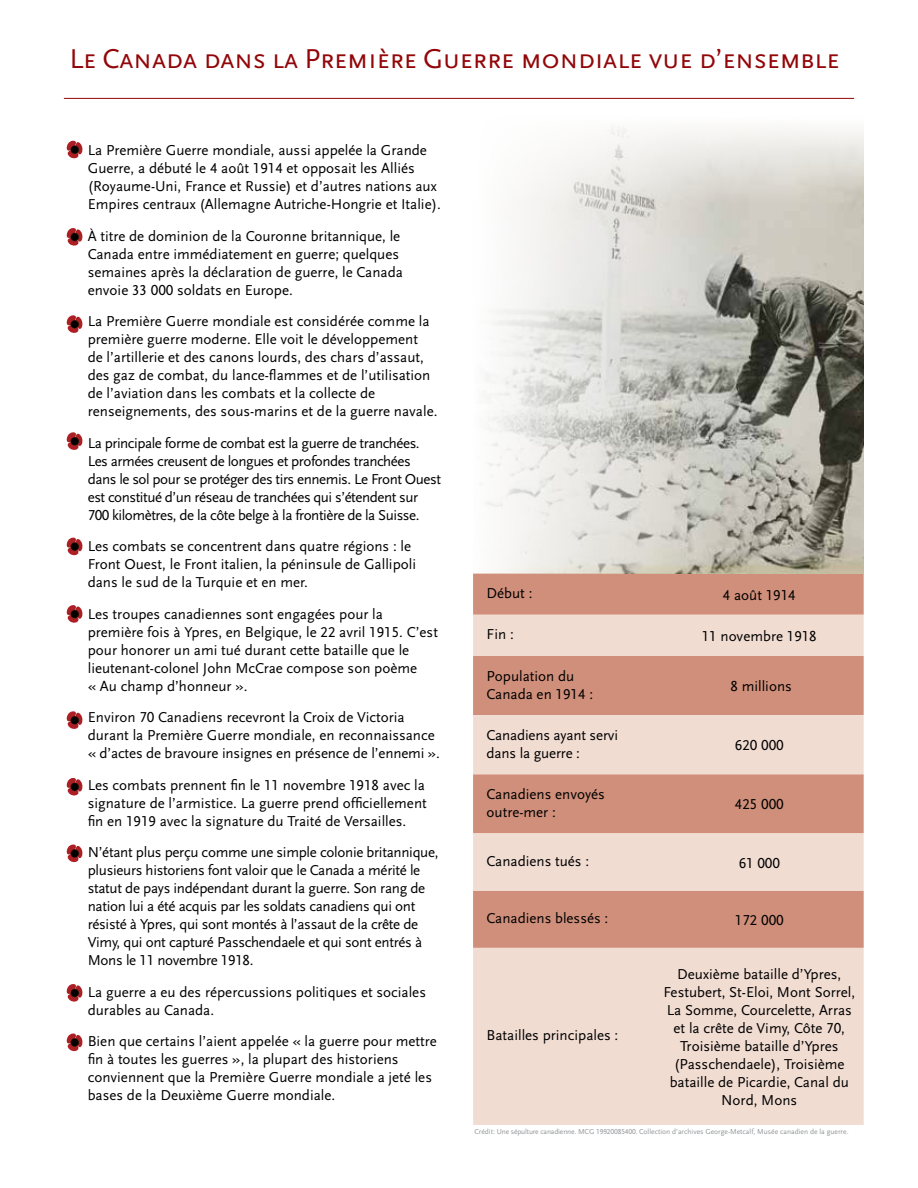
<style>
.page{position:relative;width:918px;height:1188px;background:#fff}
.page>*{position:absolute;margin:0;border:0;box-sizing:border-box;transform-origin:0 0}
.t1{font:28.5px "Scala Sans Regular SC";letter-spacing:-.02em;color:#920609}
.t2{font:15px/18px "Scala Sans LF";color:#000}
.t3{font:15px/18px "Scala Sans LF";letter-spacing:-.02em;color:#000}
.t4{font:15px/18px "Scala Sans LF";letter-spacing:-.03em;color:#000}
.t5{font:7.5px "Scala Sans LF";color:#939598}
</style>
<div class="page">
<div style="left:473px;top:574px;width:391px;height:41px;background:#d08f7a"></div>
<svg style="left:473px;top:615px;width:391px;height:510px;background:#e5c1b4"></svg>
<hr style="left:64px;top:98px;width:790px;height:1px;background:#920609">
<svg style="left:66px;top:1033px;width:17px;height:19px"></svg>
<svg style="left:66px;top:984px;width:17px;height:18px"></svg>
<svg style="left:66px;top:844px;width:17px;height:19px"></svg>
<svg style="left:66px;top:778px;width:17px;height:18px"></svg>
<svg style="left:66px;top:711px;width:17px;height:18px"></svg>
<svg style="left:66px;top:605px;width:17px;height:18px"></svg>
<svg style="left:66px;top:537px;width:17px;height:19px"></svg>
<svg style="left:66px;top:432px;width:17px;height:18px"></svg>
<svg style="left:66px;top:315px;width:17px;height:18px"></svg>
<svg style="left:66px;top:228px;width:17px;height:18px"></svg>
<svg style="left:66px;top:140px;width:17px;height:19px"></svg>
<img style="left:473px;top:126px;width:391px;height:448px">
<h1 class="t1" style="left:69px;top:43px;width:772px">Le Canada dans la Première Guerre mondiale vue d’ensemble</h1>
<p class="t2" style="left:88px;top:142px;width:355px;text-indent:-14px">• La Première Guerre mondiale, aussi appelée la Grande Guerre, a débuté le 4 août 1914 et opposait les Alliés (Royaume-Uni, France et Russie) et d’autres nations aux Empires centraux (Allemagne Autriche-Hongrie et Italie).</p>
<p class="t2" style="left:88px;top:227px;width:317px;text-indent:-14px">• À titre de dominion de la Couronne britannique, le Canada entre immédiatement en guerre; quelques semaines après la déclaration de guerre, le Canada envoie 33 000 soldats en Europe.</p>
<p class="t2" style="left:88px;top:313px;width:351px;text-indent:-14px">• La Première Guerre mondiale est considérée comme la première guerre moderne. Elle voit le développement<br>de l’artillerie et des canons lourds, des chars d’assaut, des gaz de combat, du lance-flammes et de l’utilisation de l’aviation dans les combats et la collecte de renseignements, des sous-marins et de la guerre navale.</p>
<p class="t4" style="left:88px;top:434px;width:355px;text-indent:-14px">• La principale forme de combat est la guerre de tranchées.<br>Les armées creusent de longues et profondes tranchées dans le sol pour se protéger des tirs ennemis. Le Front Ouest est constitué d’un réseau de tranchées qui s’étendent sur 700 kilomètres, de la côte belge à la frontière de la Suisse.</p>
<p class="t2" style="left:88px;top:538px;width:330px;text-indent:-14px">• Les combats se concentrent dans quatre régions : le<br>Front Ouest, le Front italien, la péninsule de Gallipoli dans le sud de la Turquie et en mer.</p>
<p class="t2" style="left:88px;top:605px;width:352px;text-indent:-14px">• Les troupes canadiennes sont engagées pour la première fois à Ypres, en Belgique, le 22 avril 1915. C’est pour honorer un ami tué durant cette bataille que le lieutenant-colonel John McCrae compose son poème<br>« Au champ d’honneur ».</p>
<p class="t2" style="left:88px;top:709px;width:354px;text-indent:-14px">• Environ 70 Canadiens recevront la Croix de Victoria durant la Première Guerre mondiale, en reconnaissance « d’actes de bravoure insignes en présence de l’ennemi ».</p>
<p class="t2" style="left:88px;top:776px;width:341px;text-indent:-14px">• Les combats prennent fin le 11 novembre 1918 avec la signature de l’armistice. La guerre prend officiellement fin en 1919 avec la signature du Traité de Versailles.</p>
<p class="t3" style="left:88px;top:844px;width:352px;text-indent:-14px">• N’étant plus perçu comme une simple colonie britannique, plusieurs historiens font valoir que le Canada a mérité le statut de pays indépendant durant la guerre. Son rang de nation lui a été acquis par les soldats canadiens qui ont résisté à Ypres, qui sont montés à l’assaut de la crête de Vimy, qui ont capturé Passchendaele et qui sont entrés à Mons le 11 novembre 1918.</p>
<p class="t2" style="left:88px;top:983px;width:340px;text-indent:-14px">• La guerre a eu des répercussions politiques et sociales durables au Canada.</p>
<p class="t2" style="left:88px;top:1033px;width:351px;text-indent:-14px">• Bien que certains l’aient appelée « la guerre pour mettre fin à toutes les guerres », la plupart des historiens conviennent que la Première Guerre mondiale a jeté les bases de la Deuxième Guerre mondiale.</p>
<p class="t2" style="left:487px;top:585px;width:47px">Début :</p>
<p class="t2" style="left:723px;top:586px;width:74px">4 août 1914</p>
<p class="t2" style="left:487px;top:626px;width:29px">Fin :</p>
<p class="t2" style="left:702px;top:627px;width:117px">11 novembre 1918</p>
<p class="t2" style="left:487px;top:667px;width:108px">Population du<br>Canada en 1914 :</p>
<p class="t2" style="left:730px;top:677px;width:63px">8 millions</p>
<p class="t2" style="left:487px;top:726px;width:133px">Canadiens ayant servi dans la guerre :</p>
<p class="t2" style="left:735px;top:737px;width:50px">620 000</p>
<p class="t2" style="left:487px;top:785px;width:120px">Canadiens envoyés outre-mer :</p>
<p class="t2" style="left:735px;top:796px;width:50px">425 000</p>
<p class="t2" style="left:487px;top:853px;width:104px">Canadiens tués :</p>
<p class="t2" style="left:739px;top:854px;width:43px">61 000</p>
<p class="t2" style="left:487px;top:910px;width:123px">Canadiens blessés :</p>
<p class="t2" style="left:735px;top:911px;width:50px">172 000</p>
<p class="t2" style="left:487px;top:1027px;width:133px">Batailles principales :</p>
<p class="t2" style="left:663px;top:965px;width:193px;text-align:center">Deuxième bataille d’Ypres,<br>Festubert, St-Eloi, Mont Sorrel,<br>La Somme, Courcelette, Arras et la crête de Vimy, Côte 70,<br>Troisième bataille d’Ypres (Passchendaele), Troisième bataille de Picardie, Canal du<br>Nord, Mons</p>
<p class="t5" style="left:475px;top:1127px;width:375px">Crédit: Une sépulture canadienne. MCG 19920085400. Collection d’archives George-Metcalf, Musée canadien de la guerre.</p>
</div>
